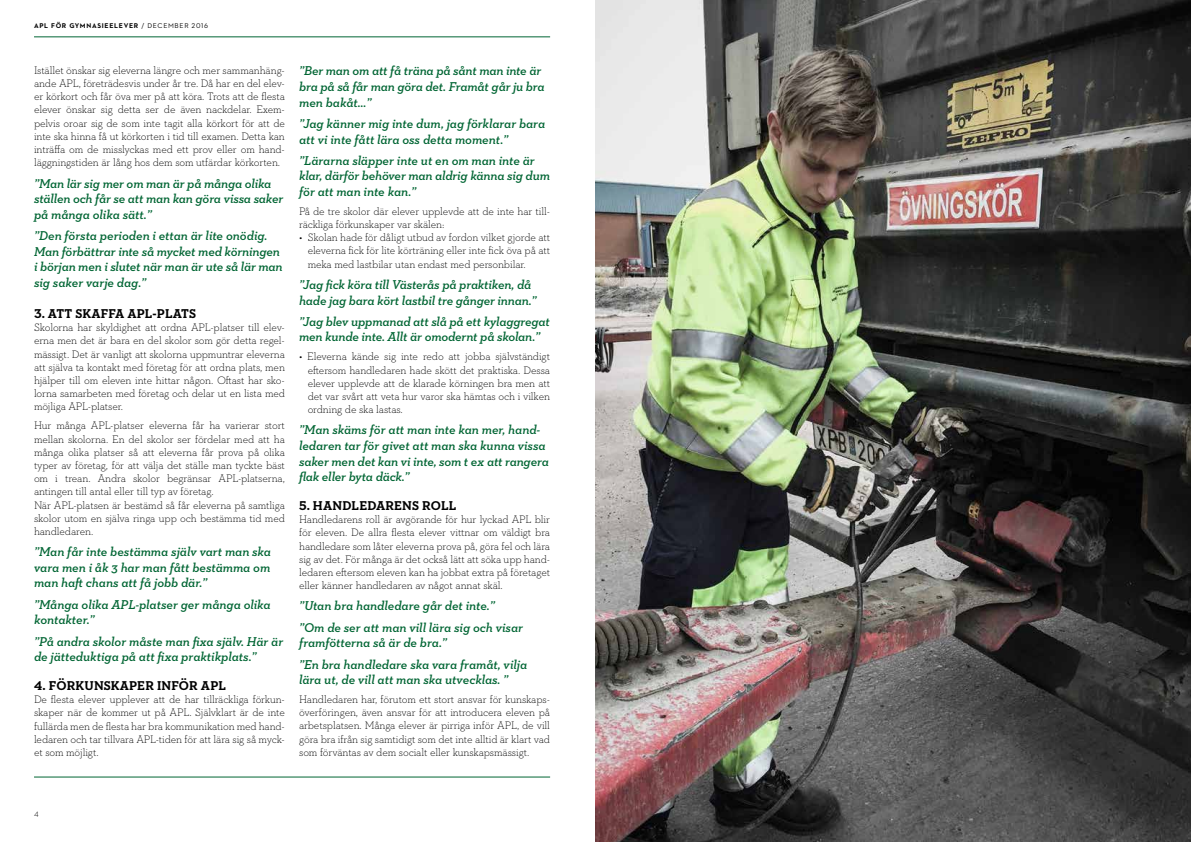
<style>
.page{position:relative;width:1191px;height:842px;background:#fff}
.page>*{position:absolute;margin:0;border:0;box-sizing:border-box;transform-origin:0 0}
.t1{font:italic 600 13px/15.6px "Neutraface Slab Text";letter-spacing:-.01em;color:#006533}
.t2{font:700 13px "Neutraface Slab Text";letter-spacing:.01em;color:#000}
.t3{font:300 11px/13.2px "Neutraface Slab Text";letter-spacing:-.015em;color:#000}
.t4{font:300 9px "Neutraface 2 Text";color:#000}
.t5{font:700 7px "Neutraface 2 Text";letter-spacing:.1em;color:#000}
.s1{font-weight:400}
</style>
<div class="page">
<hr style="left:34px;top:37px;width:516px;height:1px;background:#006533">
<hr style="left:34px;top:777px;width:516px;height:1px;background:#006533">
<img style="left:595px;top:0;width:596px;height:842px">
<p class="t5" style="left:34px;top:21px;width:176px">APL FÖR GYMNASIEELEVER <span class="s1">/ DECEMBER 2016</span></p>
<p class="t3" style="left:34px;top:63px;width:252px">Istället önskar sig eleverna längre och mer sammanhäng&shy;ande APL, företrädesvis under år tre. Då har en del elev&shy;er körkort och får öva mer på att köra. Trots att de flesta elever önskar sig detta ser de även nackdelar. Exem&shy;pelvis oroar sig de som inte tagit alla körkort för att de inte ska hinna få ut körkorten i tid till examen. Detta kan inträffa om de misslyckas med ett prov eller om hand&shy;läggningstiden är lång hos dem som utfärdar körkorten.</p>
<p class="t1" style="left:34px;top:175px;width:251px">”Man lär sig mer om man är på många olika ställen och får se att man kan göra vissa saker på många olika sätt.”</p>
<p class="t1" style="left:34px;top:228px;width:250px">”Den första perioden i ettan är lite onödig.<br>Man förbättrar inte så mycket med körningen i början men i slutet när man är ute så lär man sig saker varje dag.”</p>
<p class="t2" style="left:34px;top:305px;width:163px">3. ATT SKAFFA APL-PLATS</p>
<p class="t3" style="left:34px;top:321px;width:252px">Skolorna har skyldighet att ordna APL-platser till elev&shy;erna men det är bara en del skolor som gör detta regel&shy;mässigt. Det är vanligt att skolorna uppmuntrar eleverna att själva ta kontakt med företag för att ordna plats, men hjälper till om eleven inte hittar någon. Oftast har sko&shy;lorna samarbeten med företag och delar ut en lista med möjliga APL-platser.</p>
<p class="t3" style="left:34px;top:419px;width:252px">Hur många APL-platser eleverna får ha varierar stort mellan skolorna. En del skolor ser fördelar med att ha många olika platser så att eleverna får prova på olika typer av företag, för att välja det ställe man tyckte bäst om i trean. Andra skolor begränsar APL-platserna, antingen till antal eller till typ av företag.<br>När APL-platsen är bestämd så får eleverna på samtliga skolor utom en själva ringa upp och bestämma tid med handledaren.</p>
<p class="t1" style="left:34px;top:544px;width:238px;text-align:justify">”Man får inte bestämma själv vart man ska vara men i åk 3 har man fått bestämma om man haft chans att få jobb där.”</p>
<p class="t1" style="left:34px;top:596px;width:238px">”Många olika APL-platser ger många olika kontakter.”</p>
<p class="t1" style="left:34px;top:633px;width:251px">”På andra skolor måste man fixa själv. Här är de jätteduktiga på att fixa praktikplats.”</p>
<p class="t2" style="left:34px;top:677px;width:193px">4. FÖRKUNSKAPER INFÖR APL</p>
<p class="t3" style="left:34px;top:693px;width:252px">De flesta elever upplever att de har tillräckliga förkun&shy;skaper när de kommer ut på APL. Självklart är de inte fullärda men de flesta har bra kommunikation med hand&shy;ledaren och tar tillvara APL-tiden för att lära sig så myck&shy;et som möjligt.</p>
<p class="t1" style="left:299px;top:63px;width:247px">”Ber man om att få träna på sånt man inte är bra på så får man göra det. Framåt går ju bra men bakåt…”</p>
<p class="t1" style="left:299px;top:116px;width:247px">”Jag känner mig inte dum, jag förklarar bara att vi inte fått lära oss detta moment.”</p>
<p class="t1" style="left:299px;top:152px;width:252px">”Lärarna släpper inte ut en om man inte är klar, därför behöver man aldrig känna sig dum för att man inte kan.”</p>
<p class="t3" style="left:299px;top:204px;width:252px">På de tre skolor där elever upplevde att de inte har till&shy;räckliga förkunskaper var skälen:</p>
<p class="t3" style="left:308px;top:231px;width:244px;text-align:justify;text-indent:-9px">• Skolan hade för dåligt utbud av fordon vilket gjorde att eleverna fick för lite körträning eller inte fick öva på att meka med lastbilar utan endast med personbilar.</p>
<p class="t1" style="left:299px;top:277px;width:239px">”Jag fick köra till Västerås på praktiken, då hade jag bara kört lastbil tre gånger innan.”</p>
<p class="t1" style="left:299px;top:313px;width:252px">”Jag blev uppmanad att slå på ett kylaggregat men kunde inte. Allt är omodernt på skolan.”</p>
<p class="t3" style="left:308px;top:350px;width:244px;text-align:justify;text-indent:-9px">• Eleverna kände sig inte redo att jobba självständigt eftersom handledaren hade skött det praktiska. Dessa elever upplevde att de klarade körningen bra men att det var svårt att veta hur varor ska hämtas och i vilken ordning de ska lastas.</p>
<p class="t1" style="left:299px;top:422px;width:251px">”Man skäms för att man inte kan mer, hand&shy;ledaren tar för givet att man ska kunna vissa saker men det kan vi inte, som t ex att rangera flak eller byta däck.”</p>
<p class="t2" style="left:299px;top:497px;width:159px">5. HANDLEDARENS ROLL</p>
<p class="t3" style="left:299px;top:513px;width:252px;text-align:justify">Handledarens roll är avgörande för hur lyckad APL blir för eleven. De allra flesta elever vittnar om väldigt bra handledare som låter eleverna prova på, göra fel och lära sig av det. För många är det också lätt att söka upp hand&shy;ledaren eftersom eleven kan ha jobbat extra på företaget eller känner handledaren av något annat skäl.</p>
<p class="t1" style="left:299px;top:595px;width:225px;line-height:21.3px">”Utan bra handledare går det inte.” ”Om de ser att man vill lära sig och visar</p>
<p class="t1" style="left:299px;top:632px;width:229px;line-height:21.3px">framfötterna så är de bra.”<br>”En bra handledare ska vara framåt, vilja</p>
<p class="t1" style="left:299px;top:672px;width:211px">lära ut, de vill att man ska utvecklas. ”</p>
<p class="t3" style="left:299px;top:692px;width:252px">Handledaren har, förutom ett stort ansvar för kunskaps&shy;överföringen, även ansvar för att introducera eleven på arbetsplatsen. Många elever är pirriga inför APL, de vill göra bra ifrån sig samtidigt som det inte alltid är klart vad som förväntas av dem socialt eller kunskapsmässigt.</p>
<p class="t4" style="left:34px;top:807px;width:6px">4</p>
</div>
